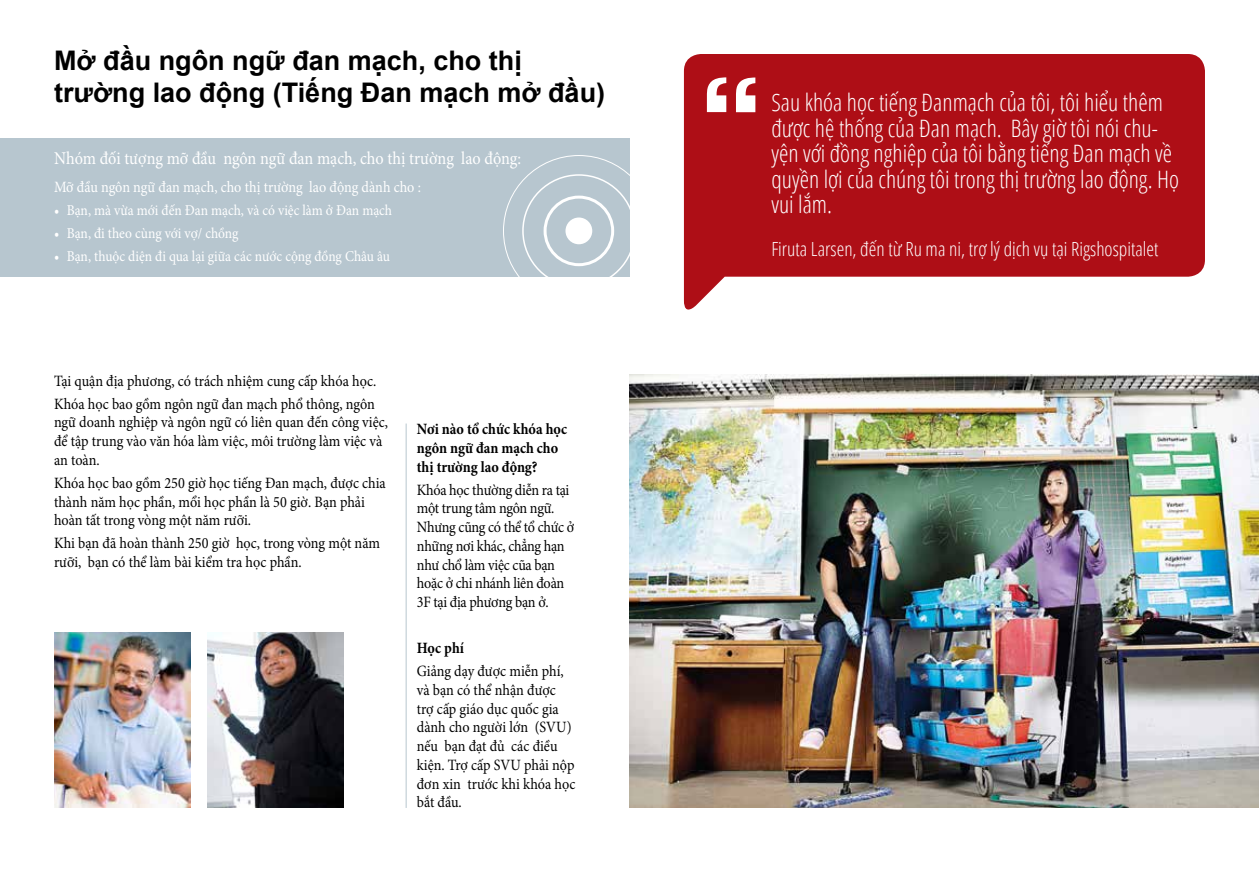
<style>
.page{position:relative;width:1259px;height:893px;background:#fff}
.page>*{position:absolute;margin:0;border:0;box-sizing:border-box;transform-origin:0 0}
.t1{font:700 27px/32.4px "Arial";color:#000}
.t2{font:300 condensed 24px/25.5px "Open Sans";color:#fff}
.t3{font:300 condensed 19.5px "Open Sans";color:#fff}
.t4{font:18px "Minion Pro";color:#fff;scale:.9 1}
.t5{font:15.75px/18.8px "Minion Pro";letter-spacing:-.005em;color:#000;scale:.9 1}
.t6{font:700 15.75px/18.8px "Minion Pro";color:#000;scale:.9 1}
.t7{font:15.75px "Minion Pro";letter-spacing:-.005em;color:#fff;scale:.9 1}
.t8{font:15px "Minion Pro";color:#fff;scale:.9 1}
</style>
<div class="page">
<svg style="left:684px;top:54px;width:521px;height:256px;background:#b82c33"></svg>
<div style="left:0;top:138px;width:629px;height:138px;background:#b7c6cf"></div>
<hr style="left:406px;top:423px;width:1px;height:385px;background:#b7c6cf">
<svg style="left:707px;top:77px;width:48px;height:35px"></svg>
<img style="left:629px;top:375px;width:630px;height:433px">
<div style="left:522px;top:174px;width:113px;height:114px;border:2px solid #fff;border-radius:50%"></div>
<div style="left:543px;top:196px;width:71px;height:70px;border:3px solid #fff;border-radius:50%"></div>
<div style="left:565px;top:218px;width:27px;height:26px;background:#fff;border-radius:50%"></div>
<img style="left:54px;top:633px;width:136px;height:175px">
<img style="left:207px;top:633px;width:136px;height:175px">
<h1 class="t1" style="left:54px;top:45px;width:552px">Mở đầu ngôn ngữ đan mạch, cho thị trường lao động (Tiếng Đan mạch mở đầu)</h1>
<p class="t4" style="left:54px;top:147px;width:520px">Nhóm đối tượng mỡ đầu ngôn ngữ đan mạch, cho thị trường lao động:</p>
<p class="t7" style="left:54px;top:176px;width:409px">Mỡ đầu ngôn ngữ đan mạch, cho thị trường lao động dành cho :</p>
<p class="t8" style="left:54px;top:200px;width:377px">• Bạn, mà vừa mới đến Đan mạch, và có việc làm ở Đan mạch</p>
<p class="t8" style="left:54px;top:223px;width:206px">• Bạn, đi theo cùng với vợ/ chồng</p>
<p class="t8" style="left:54px;top:246px;width:375px">• Bạn, thuộc diện đi qua lại giữa các nước cộng đồng Châu âu</p>
<p class="t5" style="left:54px;top:369px;width:360px;line-height:23px">Tại quận địa phương, có trách nhiệm cung cấp khóa học.<br>Khóa học bao gồm ngôn ngữ đan mạch phổ thông, ngôn</p>
<p class="t5" style="left:54px;top:413px;width:372px">ngữ doanh nghiệp và ngôn ngữ có liên quan đến công việc, để tập trung vào văn hóa làm việc, môi trường làm việc và an toàn.</p>
<p class="t5" style="left:54px;top:474px;width:370px">Khóa học bao gồm 250 giờ học tiếng Đan mạch, được chia thành năm học phần, mổi học phần là 50 giờ. Bạn phải hoàn tất trong vòng một năm rưỡi.</p>
<p class="t5" style="left:54px;top:534px;width:364px">Khi bạn đã hoàn thành 250 giờ học, trong vòng một năm rưỡi, bạn có thể làm bài kiểm tra học phần.</p>
<p class="t6" style="left:417px;top:419px;width:168px">Nơi nào tổ chức khóa học ngôn ngữ đan mạch cho thị trường lao động?</p>
<p class="t5" style="left:417px;top:480px;width:176px">Khóa học thường diễn ra tại một trung tâm ngôn ngữ.<br>Nhưng cũng có thể tổ chức ở những nơi khác, chẳng hạn như chổ làm việc cũa bạn hoặc ở chi nhánh liên đoàn<br>3F tại địa phương bạn ở.</p>
<p class="t6" style="left:417px;top:638px;width:54px">Học phí</p>
<p class="t5" style="left:417px;top:662px;width:178px">Giảng dạy được miễn phí, và bạn có thể nhận được trợ cấp giáo dục quốc gia dành cho người lớn (SVU) nếu bạn đạt đủ các điều kiện. Trợ cấp SVU phải nộp đơn xin trước khi khóa học bắt đầu.</p>
<h2 class="t2" style="left:771px;top:89px;width:403px">Sau khóa học tiếng Đanmạch của tôi, tôi hiểu thêm được hệ thống của Đan mạch. Bây giờ tôi nói chu&shy;yện với đồng nghiệp của tôi bằng tiếng Đan mạch về quyền lợi của chúng tôi trong thị trường lao động. Họ vui lắm.</h2>
<p class="t3" style="left:771px;top:235px;width:388px">Firuta Larsen, đến từ Ru ma ni, trợ lý dịch vụ tạ i Rigshospitalet</p>
</div>
